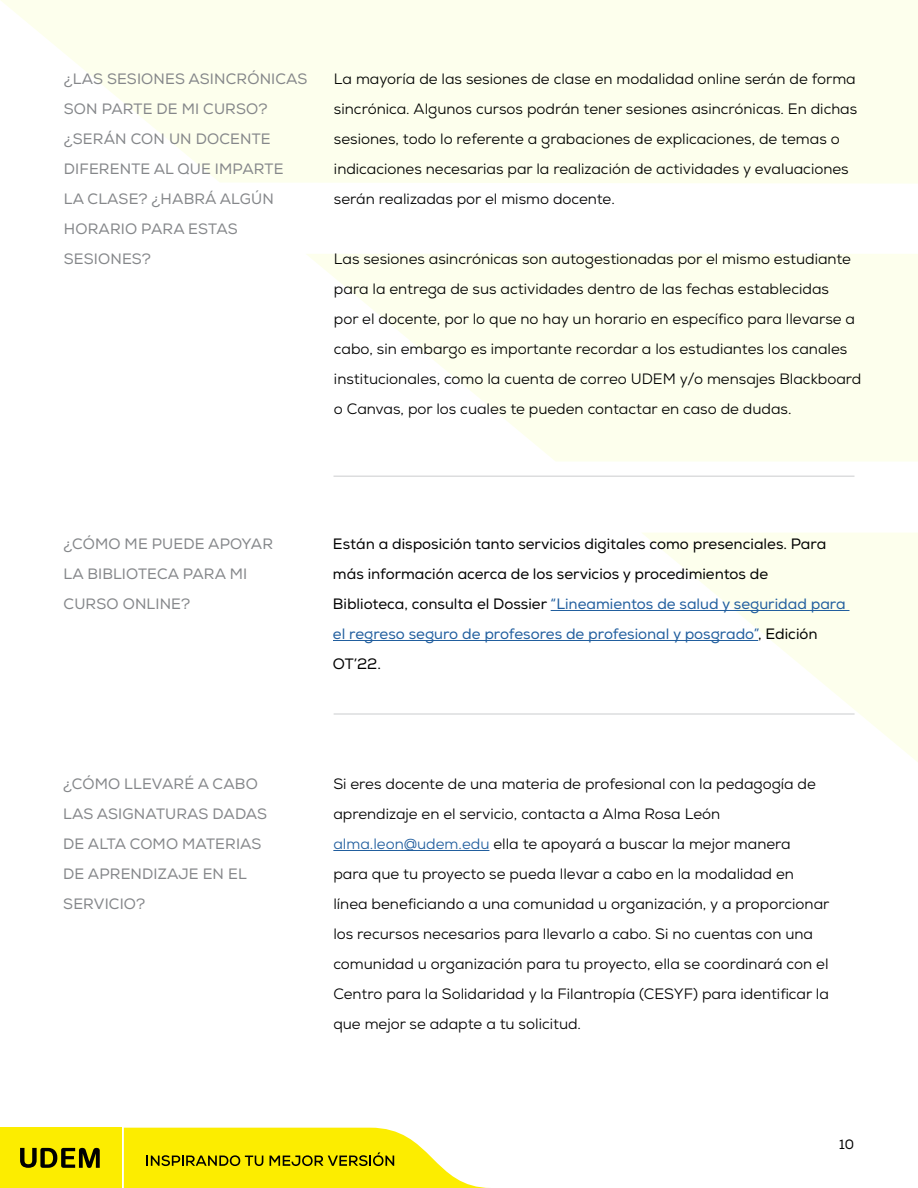
<style>
.page{position:relative;width:918px;height:1188px;background:#fff}
.page>*{position:absolute;margin:0;border:0;box-sizing:border-box;transform-origin:0 0}
.t1{font:15px/30px "Nexa";color:#000}
.t2{font:15px/30px "Nexa";letter-spacing:.01em;color:#85878a}
.t3{font:15px/30px "Nexa";color:#000}
.t4{font:13.5px "Nexa";color:#000}
.s1{color:#215e9e}
</style>
<div class="page">
<svg style="left:642px;top:533px;width:276px;height:229px;fill:#fdffed"></svg>
<svg style="left:306px;top:254px;width:612px;height:207px;fill:#fdffed"></svg>
<svg style="left:1px;top:0;width:917px;height:184px;background:#fdffef"></svg>
<svg style="left:124px;top:1128px;width:366px;height:60px"></svg>
<div style="left:0;top:1127px;width:121px;height:61px;background:#fced00"></div>
<svg style="left:20px;top:1148px;width:80px;height:20px"></svg>
<hr style="left:551px;top:610px;width:298px;height:1px;background:#215e9e">
<hr style="left:333px;top:640px;width:425px;height:1px;background:#215e9e">
<hr style="left:334px;top:476px;width:520px;height:1px;background:#dcddde">
<hr style="left:333px;top:850px;width:156px;height:1px;background:#215e9e">
<hr style="left:334px;top:713px;width:521px;height:2px;background:#dcddde">
<p class="t2" style="left:64px;top:64px;width:245px">¿LAS SESIONES ASINCRÓNICAS<br>SON PARTE DE MI CURSO? ¿SERÁN CON UN DOCENTE<br>DIFERENTE AL QUE IMPARTE<br>LA CLASE? ¿HABRÁ ALGÚN<br>HORARIO PARA ESTAS<br>SESIONES?</p>
<p class="t1" style="left:334px;top:64px;width:525px">La mayoría de las sesiones de clase en modalidad online serán de forma sincrónica. Algunos cursos podrán tener sesiones asincrónicas. En dichas sesiones, todo lo referente a grabaciones de explicaciones, de temas o indicaciones necesarias par la realización de actividades y evaluaciones serán realizadas por el mismo docente.</p>
<p class="t1" style="left:334px;top:244px;width:529px">Las sesiones asincrónicas son autogestionadas por el mismo estudiante para la entrega de sus actividades dentro de las fechas establecidas<br>por el docente, por lo que no hay un horario en específico para llevarse a cabo, sin embargo es importante recordar a los estudiantes los canales institucionales, como la cuenta de correo UDEM y/o mensajes Blackboard o Canvas, por los cuales te pueden contactar en caso de dudas.</p>
<p class="t2" style="left:64px;top:529px;width:211px">¿CÓMO ME PUEDE APOYAR<br>LA BIBLIOTECA PARA MI<br>CURSO ONLINE?</p>
<p class="t3" style="left:333px;top:529px;width:514px">Están a disposición tanto servicios digitales como presenciales. Para más información acerca de los servicios y procedimientos de Biblioteca, consulta el Dossier <span class="s1">“Lineamientos de salud y seguridad para el regreso seguro de profesores de profesional y posgrado”</span>, Edición OT’22.</p>
<p class="t2" style="left:63px;top:769px;width:206px">¿CÓMO LLEVARÉ A CABO<br>LAS ASIGNATURAS DADAS<br>DE ALTA COMO MATERIAS<br>DE APRENDIZAJE EN EL<br>SERVICIO?</p>
<p class="t1" style="left:333px;top:769px;width:498px">Si eres docente de una materia de profesional con la pedagogía de aprendizaje en el servicio, contacta a Alma Rosa León <span class="s1">alma.leon@udem.edu</span> ella te apoyará a buscar la mejor manera<br>para que tu proyecto se pueda llevar a cabo en la modalidad en línea beneficiando a una comunidad u organización, y a proporcionar los recursos necesarios para llevarlo a cabo. Si no cuentas con una comunidad u organización para tu proyecto, ella se coordinará con el Centro para la Solidaridad y la Filantropía (CESYF) para identificar la que mejor se adapte a tu solicitud.</p>
<p class="t4" style="left:839px;top:1136px;width:17px">10</p>
</div>
